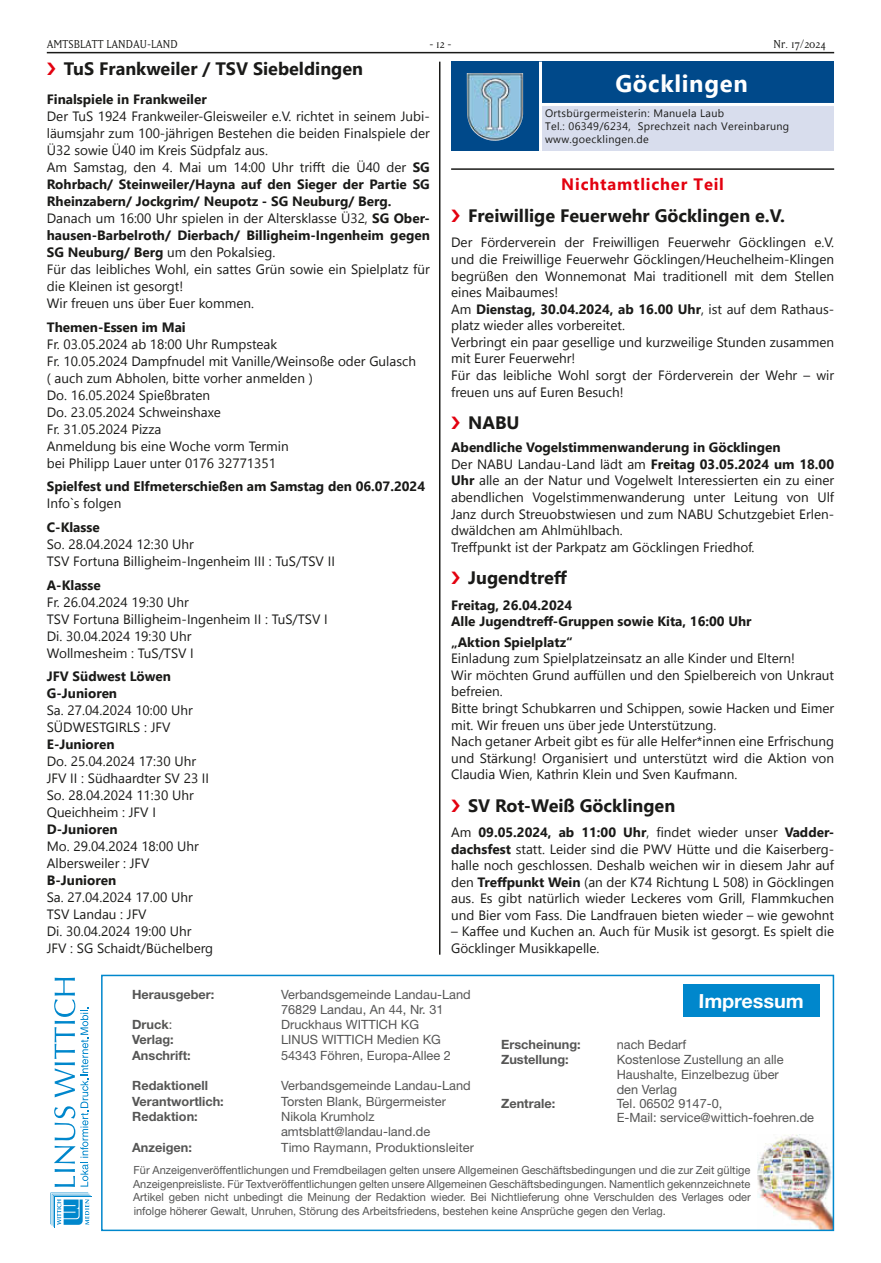
<style>
.page{position:relative;width:881px;height:1263px;background:#fff}
.page>*{position:absolute;margin:0;border:0;box-sizing:border-box;transform-origin:0 0}
.t1{font:700 24px "Segoe UI";letter-spacing:.03em;color:#fff}
.t2{font:700 19.5px "Helvetica Neue LT";color:#fff}
.t3{font:700 18px "Segoe UI";color:#1a1a18}
.t4{font:700 16.5px "Segoe UI";letter-spacing:.05em;color:#e3000f}
.t5{font:13.5px/17px "Segoe UI";color:#1a1a18}
.t6{font:700 13.5px/16.6px "Segoe UI";color:#1a1a18}
.t7{font:13.5px "Matrix";color:#1a1a18}
.t8{font:12.75px/15.3px "Helvetica Neue LT";color:#565655}
.t9{font:700 12.75px "Helvetica Neue LT";color:#565655}
.t10{font:11.25px/13.5px "Helvetica Neue LT";color:#565655;text-align:justify}
.t11{font:10.8px/12.9px "Segoe UI";letter-spacing:.03em;color:#1a1a18}
.s1{font-weight:700}
.s2{font-weight:400}
</style>
<div class="page">
<hr style="left:47px;top:52px;width:786px;height:1px;background:#1a1a18">
<hr style="left:439px;top:62px;width:1px;height:893px;background:#1a1a18">
<div style="left:541px;top:62px;width:292px;height:45px;background:#00498a"></div>
<div style="left:541px;top:104px;width:292px;height:47px;background:#d8dded"></div>
<div style="left:451px;top:62px;width:89px;height:89px;background:#00498a"></div>
<img style="left:466px;top:73px;width:50px;height:68px">
<hr style="left:539px;top:62px;width:3px;height:89px;background:#fff">
<hr style="left:541px;top:103px;width:292px;height:3px;background:#fff">
<hr style="left:451px;top:168px;width:382px;height:2px;background:#1a1a18">
<img style="left:757px;top:1135px;width:73px;height:93px">
<div style="left:101px;top:975px;width:732px;height:256px;border:2px solid #0087cc"></div>
<div style="left:682px;top:984px;width:137px;height:33px;background:#0087cc"></div>
<svg style="left:50px;top:978px;width:41px;height:249px"></svg>
<p class="t7" style="left:47px;top:37px;width:132px">AMTSBLATT LANDAU-LAND</p>
<p class="t7" style="left:429px;top:37px;width:24px">- 12 -</p>
<p class="t7" style="left:773px;top:37px;width:54px">Nr. 17/2024</p>
<h1 class="t1" style="left:615px;top:66px;width:134px">Göcklingen</h1>
<p class="t11" style="left:545px;top:106px;width:246px">Ortsbürgermeisterin: Manuela Laub<br>Tel.: 06349/6234, Sprechzeit nach Vereinbarung www.goecklingen.de</p>
<p class="t4" style="left:561px;top:170px;width:164px">Nichtamtlicher Teil</p>
<h3 class="t3" style="left:468px;top:201px;width:318px">Freiwillige Feuerwehr Göcklingen e.V.</h3>
<p class="t5" style="left:451px;top:234px;width:384px">Der Förderverein der Freiwilligen Feuerwehr Göcklingen e.V. und die Freiwillige Feuerwehr Göcklingen/Heuchelheim-Klingen begrüßen den Wonnemonat Mai traditionell mit dem Stellen eines Maibaumes!<br>Am <span class="s1">Dienstag, 30.04.2024, ab 16.00 Uhr</span>, ist auf dem Rathaus&shy;platz wieder alles vorbereitet.<br>Verbringt ein paar gesellige und kurzweilige Stunden zusammen mit Eurer Feuerwehr!<br>Für das leibliche Wohl sorgt der Förderverein der Wehr – wir freuen uns auf Euren Besuch!</p>
<h3 class="t3" style="left:468px;top:408px;width:53px">NABU</h3>
<p class="t5" style="left:451px;top:439px;width:384px"><span class="s1">Abendliche Vogelstimmenwanderung in Göcklingen<br></span>Der NABU Landau-Land lädt am <span class="s1">Freitag 03.05.2024 um 18.00<br>Uhr</span> alle an der Natur und Vogelwelt Interessierten ein zu einer abendlichen Vogelstimmenwanderung unter Leitung von Ulf Janz durch Streuobstwiesen und zum NABU Schutzgebiet Erlen&shy;dwäldchen am Ahlmühlbach.<br>Treffpunkt ist der Parkpatz am Göcklingen Friedhof.</p>
<h3 class="t3" style="left:468px;top:563px;width:100px">Jugendtreff</h3>
<p class="t6" style="left:451px;top:596px;width:302px">Freitag, 26.04.2024<br>Alle Jugendtreff-Gruppen sowie Kita, 16:00 Uhr</p>
<p class="t6" style="left:451px;top:633px;width:123px">„Aktion Spielplatz“</p>
<p class="t5" style="left:451px;top:650px;width:384px">Einladung zum Spielplatzeinsatz an alle Kinder und Eltern!<br>Wir möchten Grund auffüllen und den Spielbereich von Unkraut befreien.<br>Bitte bringt Schubkarren und Schippen, sowie Hacken und Eimer mit. Wir freuen uns über jede Unterstützung.<br>Nach getaner Arbeit gibt es für alle Helfer*innen eine Erfrischung und Stärkung! Organisiert und unterstützt wird die Aktion von Claudia Wien, Kathrin Klein und Sven Kaufmann.</p>
<h3 class="t3" style="left:468px;top:791px;width:208px">SV Rot-Weiß Göcklingen</h3>
<p class="t5" style="left:451px;top:824px;width:384px;text-align:justify">Am <span class="s1">09.05.2024, ab 11:00 Uhr</span>, findet wieder unser <span class="s1">Vadder&shy;dachsfest</span> statt. Leider sind die PWV Hütte und die Kaiserberg&shy;halle noch geschlossen. Deshalb weichen wir in diesem Jahr auf den <span class="s1">Treffpunkt Wein</span> (an der K74 Richtung L 508) in Göcklingen aus. Es gibt natürlich wieder Leckeres vom Grill, Flammkuchen und Bier vom Fass. Die Landfrauen bieten wieder – wie gewohnt</p>
<p class="t5" style="left:451px;top:923px;width:384px">– Kaffee und Kuchen an. Auch für Musik ist gesorgt. Es spielt die<br>Göcklinger Musikkapelle.</p>
<h3 class="t3" style="left:64px;top:54px;width:300px">TuS Frankweiler / TSV Siebeldingen</h3>
<p class="t6" style="left:47px;top:91px;width:161px">Finalspiele in Frankweiler</p>
<p class="t5" style="left:47px;top:108px;width:384px">Der TuS 1924 Frankweiler-Gleisweiler e.V. richtet in seinem Jubi&shy;läumsjahr zum 100-jährigen Bestehen die beiden Finalspiele der Ü32 sowie Ü40 im Kreis Südpfalz aus.<br>Am Samstag, den 4. Mai um 14:00 Uhr trifft die Ü40 der <span class="s1">SG Rohrbach/ Steinweiler/Hayna auf den Sieger der Partie SG Rheinzabern/ Jockgrim/ Neupotz - SG Neuburg/ Berg.<br></span>Danach um 16:00 Uhr spielen in der Altersklasse Ü32, <span class="s1">SG Ober&shy;hausen-Barbelroth/ Dierbach/ Billigheim-Ingenheim gegen SG Neuburg/ Berg</span> um den Pokalsieg.<br>Für das leibliches Wohl, ein sattes Grün sowie ein Spielplatz für die Kleinen ist gesorgt!<br>Wir freuen uns über Euer kommen.</p>
<p class="t6" style="left:47px;top:318px;width:140px">Themen-Essen im Mai</p>
<p class="t5" style="left:47px;top:335px;width:370px">Fr. 03.05.2024 ab 18:00 Uhr Rumpsteak<br>Fr. 10.05.2024 Dampfnudel mit Vanille/Weinsoße oder Gulasch ( auch zum Abholen, bitte vorher anmelden )<br>Do. 16.05.2024 Spießbraten<br>Do. 23.05.2024 Schweinshaxe<br>Fr. 31.05.2024 Pizza<br>Anmeldung bis eine Woche vorm Termin<br>bei Philipp Lauer unter 0176 32771351</p>
<p class="t6" style="left:47px;top:478px;width:379px">Spielfest und Elfmeterschießen am Samstag den 06.07.2024</p>
<p class="t5" style="left:47px;top:495px;width:76px">Info`s folgen</p>
<p class="t6" style="left:47px;top:519px;width:54px">C-Klasse</p>
<p class="t5" style="left:47px;top:535px;width:289px">So. 28.04.2024 12:30 Uhr<br>TSV Fortuna Billigheim-Ingenheim III : TuS/TSV II</p>
<p class="t6" style="left:47px;top:576px;width:55px">A-Klasse</p>
<p class="t5" style="left:47px;top:593px;width:282px">Fr. 26.04.2024 19:30 Uhr<br>TSV Fortuna Billigheim-Ingenheim II : TuS/TSV I<br>Di. 30.04.2024 19:30 Uhr<br>Wollmesheim : TuS/TSV I</p>
<p class="t6" style="left:47px;top:668px;width:126px">JFV Südwest Löwen<br>G-Junioren</p>
<p class="t5" style="left:47px;top:702px;width:147px">Sa. 27.04.2024 10:00 Uhr<br>SÜDWESTGIRLS : JFV</p>
<p class="t6" style="left:47px;top:736px;width:69px">E-Junioren</p>
<p class="t5" style="left:47px;top:753px;width:164px">Do. 25.04.2024 17:30 Uhr<br>JFV II : Südhaardter SV 23 II<br>So. 28.04.2024 11:30 Uhr<br>Queichheim : JFV I</p>
<p class="t6" style="left:47px;top:821px;width:72px">D-Junioren</p>
<p class="t5" style="left:47px;top:838px;width:153px">Mo. 29.04.2024 18:00 Uhr<br>Albersweiler : JFV</p>
<p class="t6" style="left:47px;top:872px;width:71px">B-Junioren</p>
<p class="t5" style="left:47px;top:889px;width:168px">Sa. 27.04.2024 17.00 Uhr<br>TSV Landau : JFV<br>Di. 30.04.2024 19:00 Uhr<br>JFV : SG Schaidt/Büchelberg</p>
<p class="t9" style="left:132px;top:986px;width:84px">Herausgeber:</p>
<p class="t8" style="left:281px;top:986px;width:191px">Verbandsgemeinde Landau-Land<br>76829 Landau, An 44, Nr. 31</p>
<p class="t9" style="left:132px;top:1017px;width:42px">Druck<span class="s2">:</span></p>
<p class="t8" style="left:281px;top:1017px;width:139px">Druckhaus WITTICH KG</p>
<p class="t9" style="left:132px;top:1032px;width:43px">Verlag:</p>
<p class="t8" style="left:281px;top:1032px;width:161px">LINUS WITTICH Medien KG</p>
<p class="t9" style="left:132px;top:1047px;width:60px">Anschrift:</p>
<p class="t8" style="left:281px;top:1047px;width:171px">54343 Föhren, Europa-Allee 2</p>
<p class="t9" style="left:132px;top:1078px;width:77px">Redaktionell</p>
<p class="t8" style="left:281px;top:1078px;width:191px">Verbandsgemeinde Landau-Land</p>
<p class="t9" style="left:132px;top:1093px;width:93px">Verantwortlich:</p>
<p class="t8" style="left:281px;top:1093px;width:166px">Torsten Blank, Bürgermeister</p>
<p class="t9" style="left:132px;top:1108px;width:67px">Redaktion:</p>
<p class="t8" style="left:281px;top:1108px;width:151px">Nikola Krumholz amtsblatt@landau-land.de</p>
<p class="t9" style="left:132px;top:1139px;width:61px">Anzeigen:</p>
<p class="t8" style="left:281px;top:1139px;width:194px">Timo Raymann, Produktionsleiter</p>
<h2 class="t2" style="left:698px;top:989px;width:107px">Impressum</h2>
<p class="t9" style="left:501px;top:1036px;width:81px">Erscheinung:</p>
<p class="t8" style="left:616px;top:1036px;width:71px">nach Bedarf</p>
<p class="t9" style="left:501px;top:1051px;width:69px">Zustellung:</p>
<p class="t8" style="left:616px;top:1051px;width:168px">Kostenlose Zustellung an alle<br>Haushalte, Einzelbezug über den Verlag</p>
<p class="t9" style="left:501px;top:1096px;width:56px">Zentrale:</p>
<p class="t8" style="left:616px;top:1097px;width:199px;line-height:14.1px">Tel. 06502 9147-0,<br>E-Mail: service@wittich-foehren.de</p>
<p class="t10" style="left:133px;top:1163px;width:619px">Für Anzeigenveröffentlichungen und Fremdbeilagen gelten unsere Allgemeinen Geschäftsbedingungen und die zur Zeit gültige Anzeigenpreisliste. Für Textveröffentlichungen gelten unsere Allgemeinen Geschäftsbedingungen. Namentlich gekennzeichnete Artikel geben nicht unbedingt die Meinung der Redaktion wieder. Bei Nichtlieferung ohne Verschulden des Verlages oder infolge höherer Gewalt, Unruhen, Störung des Arbeitsfriedens, bestehen keine Ansprüche gegen den Verlag.</p>
</div>
